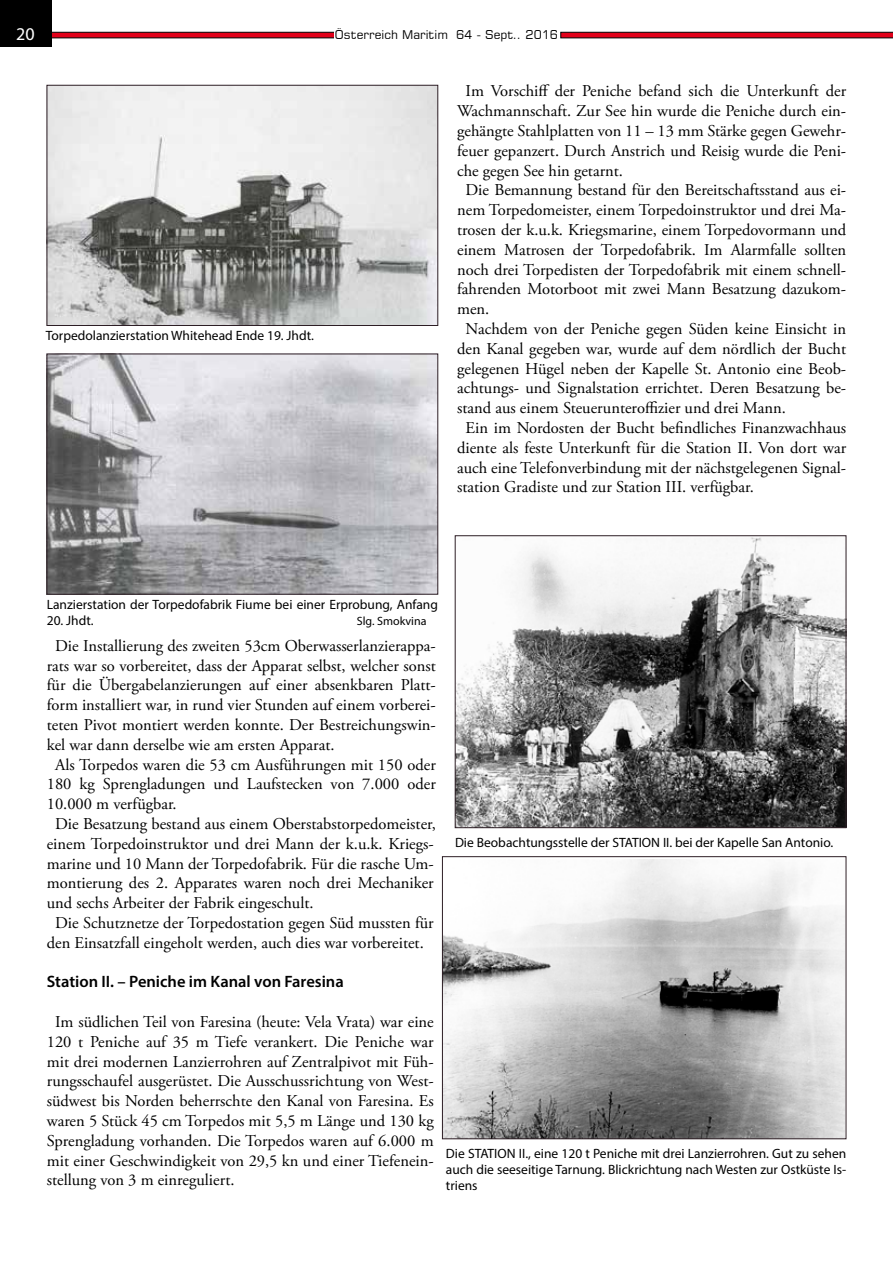
<style>
.page{position:relative;width:893px;height:1263px;background:#fff}
.page>*{position:absolute;margin:0;border:0;box-sizing:border-box;transform-origin:0 0}
.t1{font:18px "Myriad Pro";color:#fff}
.t2{font:16.5px/19.8px "Adobe Garamond Pro";letter-spacing:-.005em;color:#000;text-align:justify}
.t3{font:16.5px "Adobe Garamond Pro";letter-spacing:-.035em;color:#000}
.t4{font:16.5px "Adobe Garamond Pro";letter-spacing:-.025em;color:#000}
.t5{font:16.5px "Adobe Garamond Pro";letter-spacing:-.055em;color:#000}
.t6{font:600 16.5px "Myriad Pro";color:#000}
.t7{font:13.5px/16.2px "Myriad Pro";color:#000;text-align:justify}
.t8{font:12px "Square 721 BT";color:#000}
.t9{font:12px "Myriad Pro";color:#000}
</style>
<div class="page">
<svg style="left:51px;top:32px;width:283px;height:6px;background:#ad0417"></svg>
<div style="left:0;top:0;width:51px;height:47px;background:#000"></div>
<svg style="left:560px;top:32px;width:333px;height:6px;background:#ad0417"></svg>
<img style="left:457px;top:537px;width:387px;height:289px">
<div style="left:455px;top:535px;width:391px;height:293px;border:1px solid #2d1e25"></div>
<img style="left:49px;top:87px;width:387px;height:237px">
<div style="left:47px;top:85px;width:391px;height:241px;border:1px solid #2d1e25"></div>
<img style="left:49px;top:356px;width:387px;height:236px">
<div style="left:47px;top:354px;width:391px;height:240px;border:1px solid #2d1e25"></div>
<img style="left:444px;top:859px;width:400px;height:278px">
<div style="left:442px;top:856px;width:404px;height:283px;border:1px solid #2d1e25"></div>
<p class="t1" style="left:16px;top:23px;width:20px">20</p>
<p class="t8" style="left:335px;top:27px;width:225px">Österreich Maritim 64 - Sept.. 2016</p>
<p class="t7" style="left:46px;top:327px;width:270px">Torpedolanzierstation Whitehead Ende 19. Jhdt.</p>
<p class="t5" style="left:466px;top:81px;width:382px">Im Vorschiff der Peniche befand sich die Unterkunft der</p>
<p class="t3" style="left:457px;top:101px;width:391px">Wachmannschaft. Zur See hin wurde die Peniche durch ein-</p>
<p class="t2" style="left:457px;top:121px;width:391px">gehängte Stahlplatten von 11 – 13 mm Stärke gegen Gewehr-</p>
<p class="t2" style="left:457px;top:141px;width:391px">feuer gepanzert. Durch Anstrich und Reisig wurde die Peni-</p>
<p class="t2" style="left:457px;top:161px;width:167px">che gegen See hin getarnt.</p>
<p class="t2" style="left:466px;top:181px;width:382px">Die Bemannung bestand für den Bereitschaftsstand aus ei-</p>
<p class="t2" style="left:457px;top:201px;width:391px">nem Torpedomeister, einem Torpedoinstruktor und drei Ma-</p>
<p class="t2" style="left:457px;top:220px;width:391px">trosen der k.u.k. Kriegsmarine, einem Torpedovormann und</p>
<p class="t2" style="left:457px;top:240px;width:391px">einem Matrosen der Torpedofabrik. Im Alarmfalle sollten</p>
<p class="t2" style="left:457px;top:260px;width:391px">noch drei Torpedisten der Torpedofabrik mit einem schnell-</p>
<p class="t2" style="left:457px;top:280px;width:391px">fahrenden Motorboot mit zwei Mann Besatzung dazukom-</p>
<p class="t2" style="left:457px;top:300px;width:34px">men.</p>
<p class="t2" style="left:466px;top:319px;width:382px">Nachdem von der Peniche gegen Süden keine Einsicht in</p>
<p class="t2" style="left:457px;top:339px;width:391px">den Kanal gegeben war, wurde auf dem nördlich der Bucht</p>
<p class="t2" style="left:457px;top:359px;width:391px">gelegenen Hügel neben der Kapelle St. Antonio eine Beob-</p>
<p class="t2" style="left:457px;top:379px;width:391px">achtungs- und Signalstation errichtet. Deren Besatzung be-</p>
<p class="t2" style="left:457px;top:399px;width:330px">stand aus einem Steuerunteroffizier und drei Mann.</p>
<p class="t2" style="left:466px;top:418px;width:382px">Ein im Nordosten der Bucht befindliches Finanzwachhaus</p>
<p class="t3" style="left:457px;top:438px;width:391px">diente als feste Unterkunft für die Station II. Von dort war</p>
<p class="t2" style="left:457px;top:458px;width:391px">auch eine Telefonverbindung mit der nächstgelegenen Signal-</p>
<p class="t2" style="left:457px;top:478px;width:298px">station Gradiste und zur Station III. verfügbar.</p>
<p class="t7" style="left:47px;top:596px;width:393px">Lanzierstation der Torpedofabrik Fiume bei einer Erprobung, Anfang</p>
<p class="t7" style="left:47px;top:612px;width:48px">20. Jhdt.</p>
<p class="t9" style="left:357px;top:614px;width:71px">Slg. Smokvina</p>
<p class="t2" style="left:55px;top:636px;width:382px">Die Installierung des zweiten 53cm Oberwasserlanzierappa-</p>
<p class="t2" style="left:47px;top:656px;width:391px">rats war so vorbereitet, dass der Apparat selbst, welcher sonst</p>
<p class="t2" style="left:47px;top:676px;width:391px">für die Übergabelanzierungen auf einer absenkbaren Platt-</p>
<p class="t2" style="left:47px;top:696px;width:391px">form installiert war, in rund vier Stunden auf einem vorberei-</p>
<p class="t2" style="left:47px;top:715px;width:391px">teten Pivot montiert werden konnte. Der Bestreichungswin-</p>
<p class="t2" style="left:47px;top:735px;width:289px">kel war dann derselbe wie am ersten Apparat.</p>
<p class="t2" style="left:55px;top:755px;width:382px">Als Torpedos waren die 53 cm Ausführungen mit 150 oder</p>
<p class="t2" style="left:47px;top:775px;width:391px">180 kg Sprengladungen und Laufstecken von 7.000 oder</p>
<p class="t2" style="left:47px;top:795px;width:131px">10.000 m verfügbar.</p>
<p class="t2" style="left:55px;top:814px;width:382px">Die Besatzung bestand aus einem Oberstabstorpedomeister,</p>
<p class="t2" style="left:47px;top:834px;width:388px">einem Torpedoinstruktor und drei Mann der k.u.k. Kriegs-</p>
<p class="t4" style="left:47px;top:853px;width:388px">marine und 10 Mann der Torpedofabrik. Für die rasche Um-</p>
<p class="t2" style="left:47px;top:874px;width:388px">montierung des 2. Apparates waren noch drei Mechaniker</p>
<p class="t2" style="left:47px;top:894px;width:268px">und sechs Arbeiter der Fabrik eingeschult.</p>
<p class="t2" style="left:55px;top:913px;width:380px">Die Schutznetze der Torpedostation gegen Süd mussten für</p>
<p class="t2" style="left:47px;top:933px;width:379px">den Einsatzfall eingeholt werden, auch dies war vorbereitet.</p>
<p class="t6" style="left:47px;top:971px;width:298px">Station II. – Peniche im Kanal von Faresina</p>
<p class="t2" style="left:47px;top:1012px;width:389px;text-indent:8px">Im südlichen Teil von Faresina (heute: Vela Vrata) war eine 120 t Peniche auf 35 m Tiefe verankert. Die Peniche war mit drei modernen Lanzierrohren auf Zentralpivot mit Füh&shy;rungsschaufel ausgerüstet. Die Ausschussrichtung von West&shy;südwest bis Norden beherrschte den Kanal von Faresina. Es waren 5 Stück 45 cm Torpedos mit 5,5 m Länge und 130 kg Sprengladung vorhanden. Die Torpedos waren auf 6.000 m mit einer Geschwindigkeit von 29,5 kn und einer Tiefenein&shy;stellung von 3 m einreguliert.</p>
<p class="t7" style="left:455px;top:834px;width:380px">Die Beobachtungsstelle der STATION II. bei der Kapelle San Antonio.</p>
<p class="t7" style="left:446px;top:1145px;width:402px">Die STATION II., eine 120 t Peniche mit drei Lanzierrohren. Gut zu sehen auch die seeseitige Tarnung. Blickrichtung nach Westen zur Ostküste Is&shy;triens</p>
</div>
